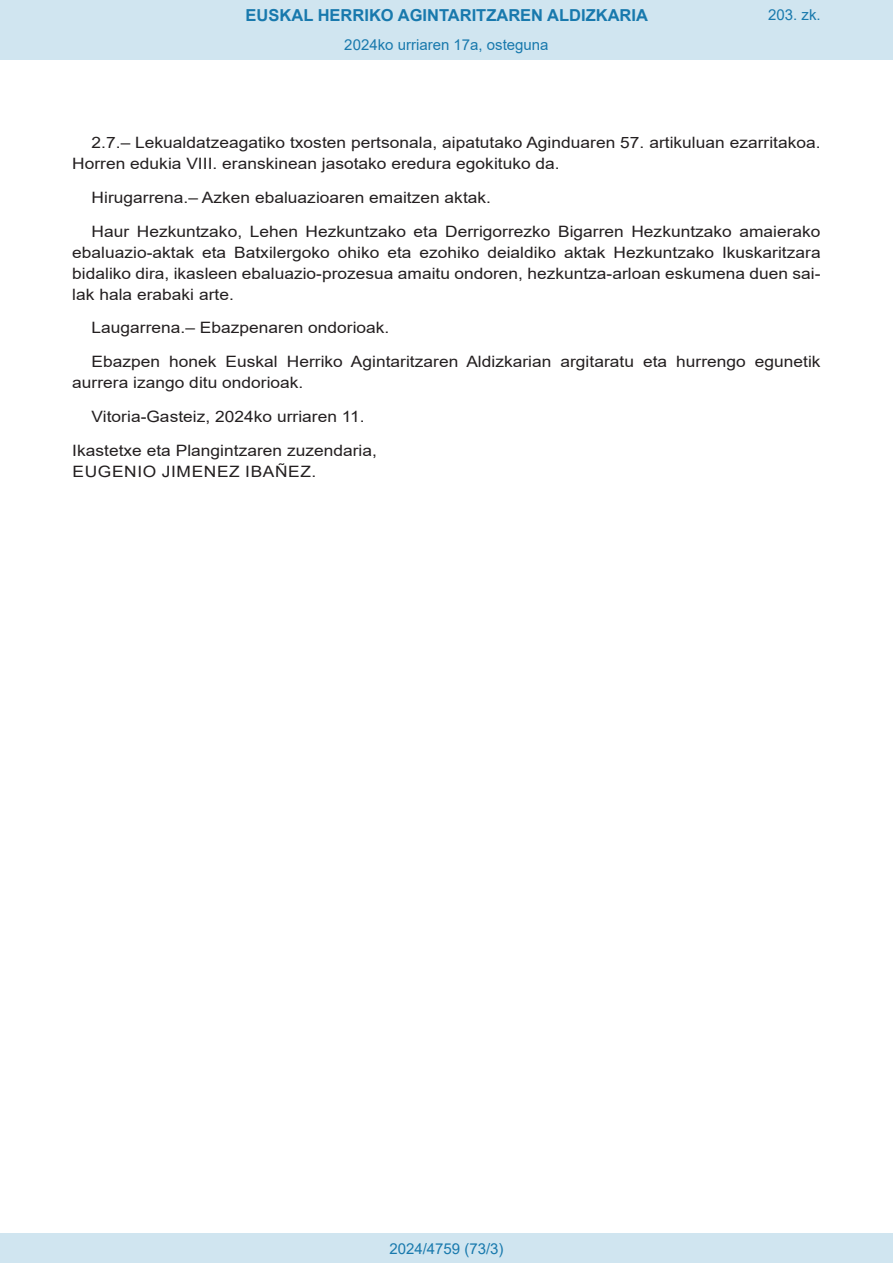
<style>
.page{position:relative;width:893px;height:1263px;background:#fff}
.page>*{position:absolute;margin:0;border:0;box-sizing:border-box;transform-origin:0 0}
.t1{font:700 16.5px "Arial";color:#1879ad}
.BOPVDetalle{font:15.6px/21px "Arial";color:#231f20;scale:1.11 1}
.BOPVFirmaPuesto{font:15.6px "Arial";color:#231f20;scale:1.11 1}
.BOPVFirmaLugFec{font:15.6px "Arial";color:#231f20;scale:1.11 1}
.BOPVFirmaNombre{font:15.6px "Arial";letter-spacing:.035em;color:#231f20;scale:1.11 1}
.Paginacion_Centro{font:15px "Arial";color:#1879ad}
</style>
<div class="page">
<div style="left:0;top:0;width:893px;height:60px;background:#d0e5f0"></div>
<div style="left:0;top:1233px;width:893px;height:30px;background:#d0e5f0"></div>
<p class="t1" style="left:246px;top:3px;width:404px">EUSKAL HERRIKO AGINTARITZAREN ALDIZKARIA</p>
<p class="Paginacion_Centro" style="left:344px;top:35px;width:206px">2024ko urriaren 17a, osteguna</p>
<p class="Paginacion_Centro" style="left:768px;top:5px;width:54px">203. zk.</p>
<p class="BOPVDetalle" style="left:72px;top:132px;width:676px;text-indent:19px">2.7.– Lekualdatzeagatiko txosten pertsonala, aipatutako Aginduaren 57. artikuluan ezarritakoa.<br>Horren edukia VIII. eranskinean jasotako eredura egokituko da.</p>
<p class="BOPVDetalle" style="left:92px;top:187px;width:361px">Hirugarrena.– Azken ebaluazioaren emaitzen aktak.</p>
<p class="BOPVDetalle" style="left:72px;top:221px;width:676px;text-align:justify;text-indent:19px">Haur Hezkuntzako, Lehen Hezkuntzako eta Derrigorrezko Bigarren Hezkuntzako amaierako ebaluazio-aktak eta Batxilergoko ohiko eta ezohiko deialdiko aktak Hezkuntzako Ikuskaritzara bidaliko dira, ikasleen ebaluazio-prozesua amaitu ondoren, hezkuntza-arloan eskumena duen sai&shy;lak hala erabaki arte.</p>
<p class="BOPVDetalle" style="left:92px;top:317px;width:270px">Laugarrena.– Ebazpenaren ondorioak.</p>
<p class="BOPVDetalle" style="left:72px;top:351px;width:676px;text-indent:19px">Ebazpen honek Euskal Herriko Agintaritzaren Aldizkarian argitaratu eta hurrengo egunetik aurrera izango ditu ondorioak.</p>
<p class="BOPVFirmaLugFec" style="left:92px;top:406px;width:248px">Vitoria-Gasteiz, 2024ko urriaren 11.</p>
<p class="BOPVFirmaPuesto" style="left:72px;top:439px;width:276px">Ikastetxe eta Plangintzaren zuzendaria,</p>
<p class="BOPVFirmaNombre" style="left:73px;top:460px;width:221px">EUGENIO JIMENEZ IBAÑEZ.</p>
<p class="Paginacion_Centro" style="left:389px;top:1238px;width:116px">2024/4759 (73/3)</p>
</div>
